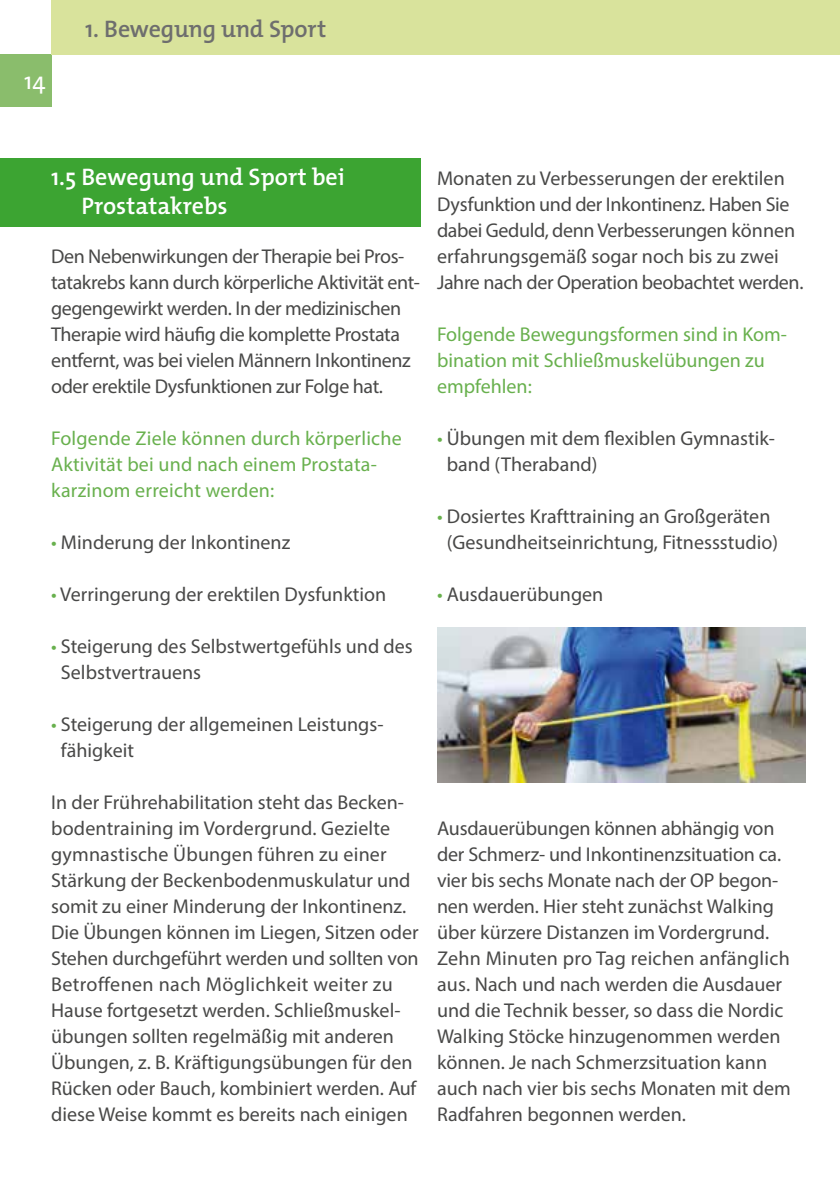
<style>
.page{position:relative;width:840px;height:1191px;background:#fff}
.page>*{position:absolute;margin:0;border:0;box-sizing:border-box;transform-origin:0 0}
.t1{font:600 24px/28.8px "The Mix";color:#fff}
.t2{font:600 24px "The Mix";letter-spacing:-.01em;color:#6e6e6e}
.t3{font:24px "The Mix Plain";color:#fff}
.t4{font:20px/26px "Myriad Pro";color:#484847}
.t5{font:20px/26px "Myriad Pro";letter-spacing:-.02em;color:#484847}
.t6{font:20px/26px "Myriad Pro";letter-spacing:.005em;color:#68b04d}
.s1{color:#68b04d}
</style>
<div class="page">
<div style="left:0;top:55px;width:51px;height:52px;background:#8abd6c"></div>
<div style="left:51px;top:0;width:788px;height:55px;background:#d9e39c"></div>
<div style="left:0;top:159px;width:420px;height:68px;background:#3ca432"></div>
<img style="left:437px;top:627px;width:368px;height:155px">
<p class="t3" style="left:24px;top:61px;width:23px">14</p>
<p class="t2" style="left:85px;top:9px;width:242px">1. Bewegung und Sport</p>
<p class="t1" style="left:81px;top:162px;width:265px;text-indent:-30px">1.5 Bewegung und Sport bei<br>Prostatakrebs</p>
<p class="t5" style="left:51px;top:243px;width:370px">Den Nebenwirkungen der Therapie bei Pros&shy;tatakrebs kann durch körperliche Aktivität ent&shy;gegengewirkt werden. In der medizinischen Therapie wird häufig die komplette Prostata entfernt, was bei vielen Männern Inkontinenz oder erektile Dysfunktionen zur Folge hat.</p>
<p class="t6" style="left:51px;top:425px;width:352px">Folgende Ziele können durch körperliche<br>Aktivität bei und nach einem Prostata&shy;karzinom erreicht werden:</p>
<p class="t4" style="left:51px;top:529px;width:240px"><span class="s1">•</span> Minderung der Inkontinenz</p>
<p class="t4" style="left:51px;top:581px;width:336px"><span class="s1">•</span> Verringerung der erektilen Dysfunktion</p>
<p class="t4" style="left:61px;top:633px;width:353px;text-indent:-10px"><span class="s1">•</span> Steigerung des Selbstwertgefühls und des<br>Selbstvertrauens</p>
<p class="t4" style="left:61px;top:711px;width:324px;text-indent:-10px"><span class="s1">•</span> Steigerung der allgemeinen Leistungs&shy;fähigkeit</p>
<p class="t4" style="left:51px;top:789px;width:369px">In der Frührehabilitation steht das Becken&shy;bodentraining im Vordergrund. Gezielte gymnastische Übungen führen zu einer Stärkung der Beckenbodenmuskulatur und somit zu einer Minderung der Inkontinenz.<br>Die Übungen können im Liegen, Sitzen oder Stehen durchgeführt werden und sollten von Betroffenen nach Möglichkeit weiter zu Hause fortgesetzt werden. Schließmuskel&shy;übungen sollten regelmäßig mit anderen Übungen, z. B. Kräftigungsübungen für den Rücken oder Bauch, kombiniert werden. Auf diese Weise kommt es bereits nach einigen</p>
<p class="t5" style="left:437px;top:165px;width:368px">Monaten zu Verbesserungen der erektilen Dysfunktion und der Inkontinenz. Haben Sie dabei Geduld, denn Verbesserungen können erfahrungsgemäß sogar noch bis zu zwei Jahre nach der Operation beobachtet werden.</p>
<p class="t6" style="left:437px;top:321px;width:351px">Folgende Bewegungsformen sind in Kom&shy;bination mit Schließmuskelübungen zu empfehlen:</p>
<p class="t4" style="left:446px;top:425px;width:329px;text-indent:-10px"><span class="s1">•</span> Übungen mit dem flexiblen Gymnastik&shy;band (Theraband)</p>
<p class="t4" style="left:437px;top:503px;width:342px;text-align:center"><span class="s1">•</span> Dosiertes Krafttraining an Großgeräten (Gesundheitseinrichtung, Fitnessstudio)</p>
<p class="t4" style="left:437px;top:581px;width:168px"><span class="s1">•</span> Ausdauerübungen</p>
<p class="t4" style="left:437px;top:815px;width:355px">Ausdauerübungen können abhängig von der Schmerz- und Inkontinenzsituation ca. vier bis sechs Monate nach der OP begon&shy;nen werden. Hier steht zunächst Walking über kürzere Distanzen im Vordergrund.<br>Zehn Minuten pro Tag reichen anfänglich aus. Nach und nach werden die Ausdauer und die Technik besser, so dass die Nordic Walking Stöcke hinzugenommen werden können. Je nach Schmerzsituation kann auch nach vier bis sechs Monaten mit dem Radfahren begonnen werden.</p>
</div>
